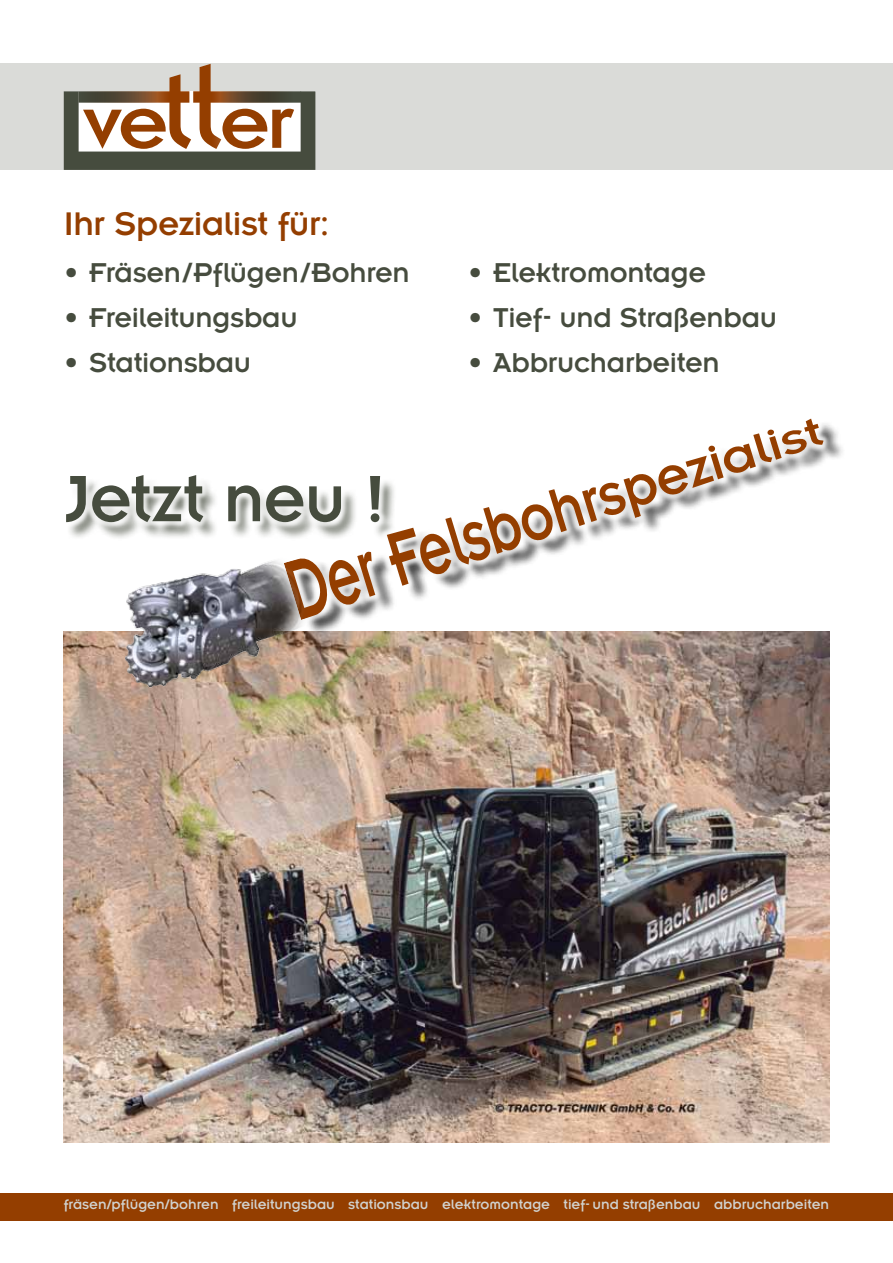
<style>
.page{position:relative;width:893px;height:1263px;background:#fff}
.page>*{position:absolute;margin:0;border:0;box-sizing:border-box;transform-origin:0 0}
.t1{font:72px "Insignia LT Std";letter-spacing:-.02em;color:#464c3e}
.t2{font:36px "Insignia LT Std";letter-spacing:-.01em;color:#943e00}
.t3{font:30px "Insignia LT Std";letter-spacing:-.01em;color:#464c3e}
.t4{font:15px "Insignia LT Std";color:#d1d2cf}
</style>
<div class="page">
<div style="left:0;top:1193px;width:893px;height:27px;background:#943e00"></div>
<div style="left:0;top:64px;width:893px;height:106px;background:#dadbd8"></div>
<div style="left:67px;top:477px;width:330px;height:64px;background:#464c3e;opacity:.75"></div>
<div style="left:58px;top:467px;width:330px;height:63px;background:#fff;opacity:.75"></div>
<img style="left:64px;top:632px;width:765px;height:511px">
<svg style="left:64px;top:64px;width:251px;height:106px"></svg>
<div style="left:291px;top:420px;width:555px;height:216px;background:#000;opacity:.75"></div>
<svg style="left:274px;top:418px;width:565px;height:212px"></svg>
<svg style="left:324px;top:552px;width:51px;height:68px"></svg>
<svg style="left:387px;top:419px;width:437px;height:167px"></svg>
<img style="left:111px;top:542px;width:213px;height:168px">
<p class="t2" style="left:64px;top:206px;width:267px">Ihr Spezialist für:</p>
<p class="t3" style="left:64px;top:258px;width:347px">• Fräsen/Pflügen/Bohren</p>
<p class="t3" style="left:64px;top:303px;width:235px">• Freileitungsbau</p>
<p class="t3" style="left:64px;top:348px;width:189px">• Stationsbau</p>
<h1 class="t1" style="left:66px;top:462px;width:321px">Jetzt neu !</h1>
<p class="t3" style="left:468px;top:258px;width:240px">• Elektromontage</p>
<p class="t3" style="left:468px;top:303px;width:311px">• Tief- und Straßenbau</p>
<p class="t3" style="left:468px;top:348px;width:254px">• Abbrucharbeiten</p>
<p class="t4" style="left:64px;top:1196px;width:767px">fräsen/pflügen/bohren freileitungsbau stationsbau elektromontage tief- und straßenbau abbrucharbeiten</p>
</div>
